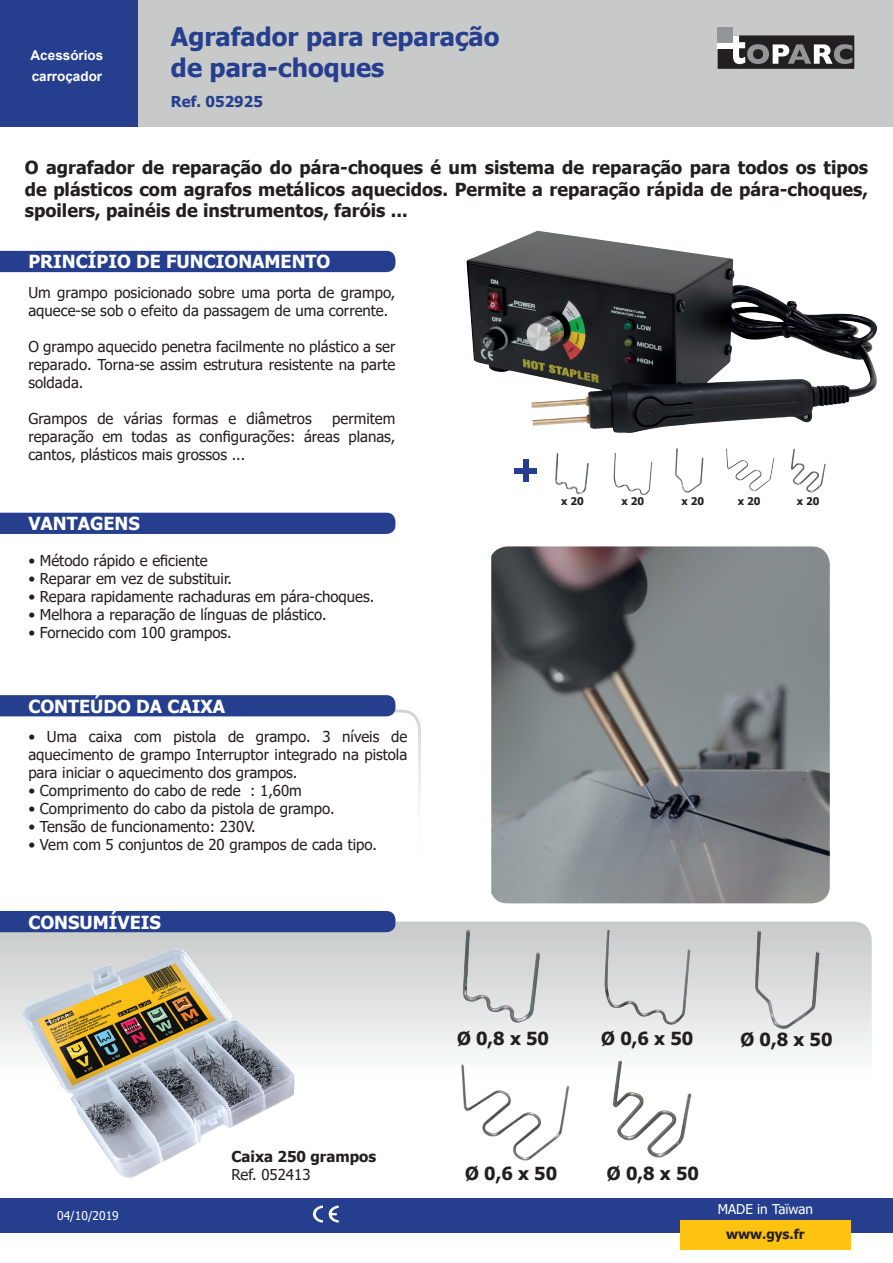
<style>
.page{position:relative;width:893px;height:1263px;background:#fff}
.page>*{position:absolute;margin:0;border:0;box-sizing:border-box;transform-origin:0 0}
.t1{font:700 25.5px/30.6px "Tahoma";color:#253f8e}
.t2{font:700 18px/21.6px "Tahoma";color:#231f20;text-align:justify}
.t3{font:700 18px "Tahoma";color:#fff}
.t4{font:15px/18px "Tahoma";color:#231f20;text-align:justify}
.t5{font:700 15px "Tahoma";color:#231f20}
.t6{font:700 15px "Tahoma";color:#253f8e}
.t7{font:700 13.5px/21px "Arial";color:#fff}
.t8{font:13.5px "Tahoma";color:#fff}
.t9{font:700 13.5px "Tahoma";color:#231f20}
.t10{font:12px "Tahoma";color:#fff}
.t11{font:700 10.5px "Tahoma";color:#231f20}
</style>
<div class="page">
<div style="left:137px;top:0;width:756px;height:127px;background:#c8c9c9"></div>
<div style="left:0;top:1198px;width:893px;height:34px;background:#253f8e"></div>
<div style="left:0;top:0;width:137px;height:127px;background:#253f8e"></div>
<div style="left:680px;top:1220px;width:170px;height:30px;background:#fec210"></div>
<svg style="left:0;top:921px;width:872px;height:132px"></svg>
<svg style="left:0;top:709px;width:421px;height:90px"></svg>
<div style="left:0;top:695px;width:395px;height:21px;background:#253f8e"></div>
<div style="left:0;top:251px;width:395px;height:21px;background:#253f8e"></div>
<div style="left:0;top:513px;width:395px;height:21px;background:#253f8e"></div>
<svg style="left:514px;top:459px;width:23px;height:23px"></svg>
<div style="left:0;top:911px;width:395px;height:21px;background:#253f8e"></div>
<svg style="left:313px;top:1205px;width:10px;height:17px"></svg>
<svg style="left:329px;top:1205px;width:10px;height:17px"></svg>
<img style="left:22px;top:949px;width:273px;height:229px">
<img style="left:461px;top:1064px;width:109px;height:97px">
<img style="left:612px;top:1060px;width:80px;height:98px">
<img style="left:601px;top:928px;width:93px;height:98px">
<img style="left:461px;top:928px;width:83px;height:98px">
<img style="left:751px;top:928px;width:71px;height:104px">
<img style="left:491px;top:546px;width:339px;height:357px">
<img style="left:466px;top:231px;width:411px;height:202px">
<img style="left:726px;top:448px;width:49px;height:43px">
<img style="left:790px;top:449px;width:36px;height:44px">
<img style="left:613px;top:453px;width:40px;height:42px">
<img style="left:555px;top:452px;width:34px;height:43px">
<img style="left:675px;top:448px;width:29px;height:45px">
<div style="left:718px;top:35px;width:136px;height:34px;background:#231f20"></div>
<svg style="left:733px;top:35px;width:119px;height:29px"></svg>
<svg style="left:718px;top:42px;width:15px;height:6px"></svg>
<div style="left:718px;top:27px;width:15px;height:15px;background:#939598"></div>
<p class="t7" style="left:31px;top:45px;width:74px">Acessórios carroçador</p>
<h1 class="t1" style="left:171px;top:23px;width:330px">Agrafador para reparação de para-choques</h1>
<p class="t6" style="left:171px;top:91px;width:93px">Ref. 052925</p>
<p class="t2" style="left:25px;top:158px;width:845px">O agrafador de reparação do pára-choques é um sistema de reparação para todos os tipos de plásticos com agrafos metálicos aquecidos. Permite a reparação rápida de pára-choques, spoilers, painéis de instrumentos, faróis ...</p>
<p class="t3" style="left:28px;top:249px;width:304px">PRINCÍPIO DE FUNCIONAMENTO</p>
<p class="t4" style="left:28px;top:284px;width:369px">Um grampo posicionado sobre uma porta de grampo, aquece-se sob o efeito da passagem de uma corrente.</p>
<p class="t4" style="left:28px;top:338px;width:369px">O grampo aquecido penetra facilmente no plástico a ser reparado. Torna-se assim estrutura resistente na parte soldada.</p>
<p class="t4" style="left:28px;top:410px;width:285px">Grampos de várias formas e diâmetros</p>
<p class="t4" style="left:28px;top:410px;width:369px;text-indent:304px">permitem reparação em todas as configurações: áreas planas, cantos, plásticos mais grossos ...</p>
<p class="t3" style="left:28px;top:511px;width:113px">VANTAGENS</p>
<p class="t4" style="left:28px;top:552px;width:181px">• Método rápido e eficiente</p>
<p class="t4" style="left:28px;top:570px;width:205px">• Reparar em vez de substituir.</p>
<p class="t4" style="left:28px;top:588px;width:347px">• Repara rapidamente rachaduras em pára-choques.</p>
<p class="t4" style="left:28px;top:606px;width:300px">• Melhora a reparação de línguas de plástico.</p>
<p class="t4" style="left:28px;top:624px;width:205px">• Fornecido com 100 grampos.</p>
<p class="t3" style="left:28px;top:693px;width:198px">CONTEÚDO DA CAIXA</p>
<p class="t4" style="left:28px;top:729px;width:380px">• Uma caixa com pistola de grampo. 3 níveis de aquecimento de grampo Interruptor integrado na pistola para iniciar o aquecimento dos grampos.</p>
<p class="t4" style="left:28px;top:783px;width:275px">• Comprimento do cabo de rede : 1,60m</p>
<p class="t4" style="left:28px;top:801px;width:308px">• Comprimento do cabo da pistola de grampo.</p>
<p class="t4" style="left:28px;top:819px;width:229px">• Tensão de funcionamento: 230V.</p>
<p class="t4" style="left:28px;top:837px;width:350px">• Vem com 5 conjuntos de 20 grampos de cada tipo.</p>
<p class="t3" style="left:28px;top:909px;width:134px">CONSUMÍVEIS</p>
<p class="t10" style="left:57px;top:1207px;width:63px">04/10/2019</p>
<p class="t5" style="left:232px;top:1146px;width:146px">Caixa 250 grampos</p>
<p class="t4" style="left:232px;top:1166px;width:80px">Ref. 052413</p>
<p class="t11" style="left:561px;top:493px;width:24px">x 20</p>
<p class="t11" style="left:621px;top:493px;width:24px">x 20</p>
<p class="t11" style="left:681px;top:493px;width:24px">x 20</p>
<p class="t11" style="left:738px;top:493px;width:24px">x 20</p>
<p class="t11" style="left:797px;top:493px;width:24px">x 20</p>
<p class="t2" style="left:457px;top:1029px;width:94px">Ø 0,8 x 50</p>
<p class="t2" style="left:601px;top:1029px;width:94px">Ø 0,6 x 50</p>
<p class="t2" style="left:740px;top:1029px;width:94px">Ø 0,8 x 50</p>
<p class="t2" style="left:465px;top:1163px;width:94px">Ø 0,6 x 50</p>
<p class="t2" style="left:607px;top:1163px;width:94px">Ø 0,8 x 50</p>
<p class="t8" style="left:718px;top:1200px;width:97px">MADE in Taïwan</p>
<p class="t9" style="left:726px;top:1225px;width:80px">www.gys.fr</p>
</div>
